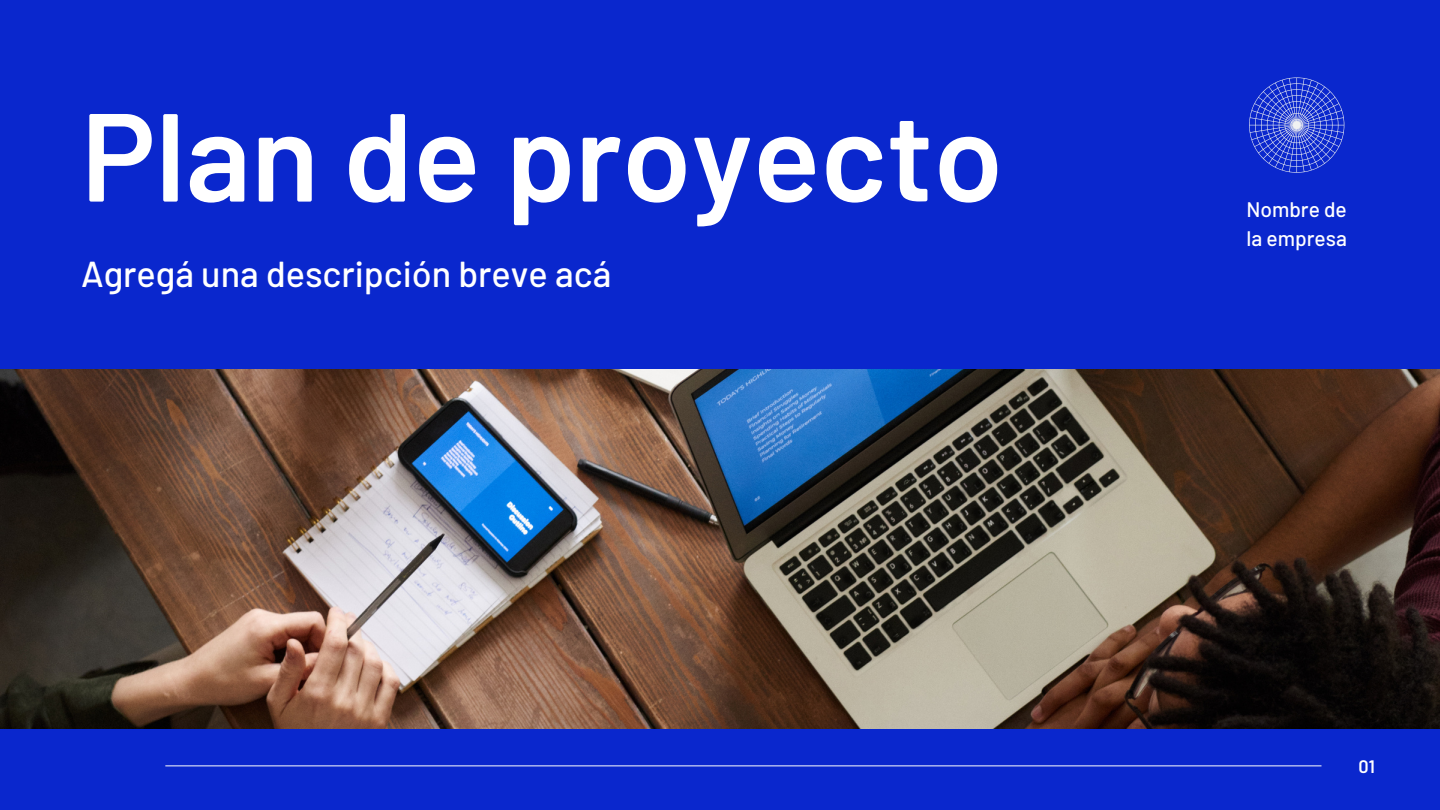
<style>
.page{position:relative;width:1440px;height:810px;background:#0a27cd}
.page>*{position:absolute;margin:0;border:0;box-sizing:border-box;transform-origin:0 0}
.t1{font:600 125px "Barlow";color:#fff}
.t2{font:500 36px "Barlow";color:#fff}
.t3{font:500 21px "Barlow";color:#fff}
.t4{font:600 18px "Barlow";color:#fff}
</style>
<div class="page">
<img style="left:0;top:369px;width:1440px;height:360px">
<hr style="left:165px;top:766px;width:1157px;height:1px;background:#fff">
<svg style="left:1249px;top:77px;width:95px;height:96px"></svg>
<p class="t1" style="left:81px;top:77px;width:924px">Plan de proyecto</p>
<p class="t2" style="left:81px;top:251px;width:532px">Agregá una descripción breve acá</p>
<p class="t3" style="left:1246px;top:196px;width:102px">Nombre de</p>
<p class="t3" style="left:1246px;top:225px;width:102px">la empresa</p>
<p class="t4" style="left:1358px;top:755px;width:18px">01</p>
</div>
